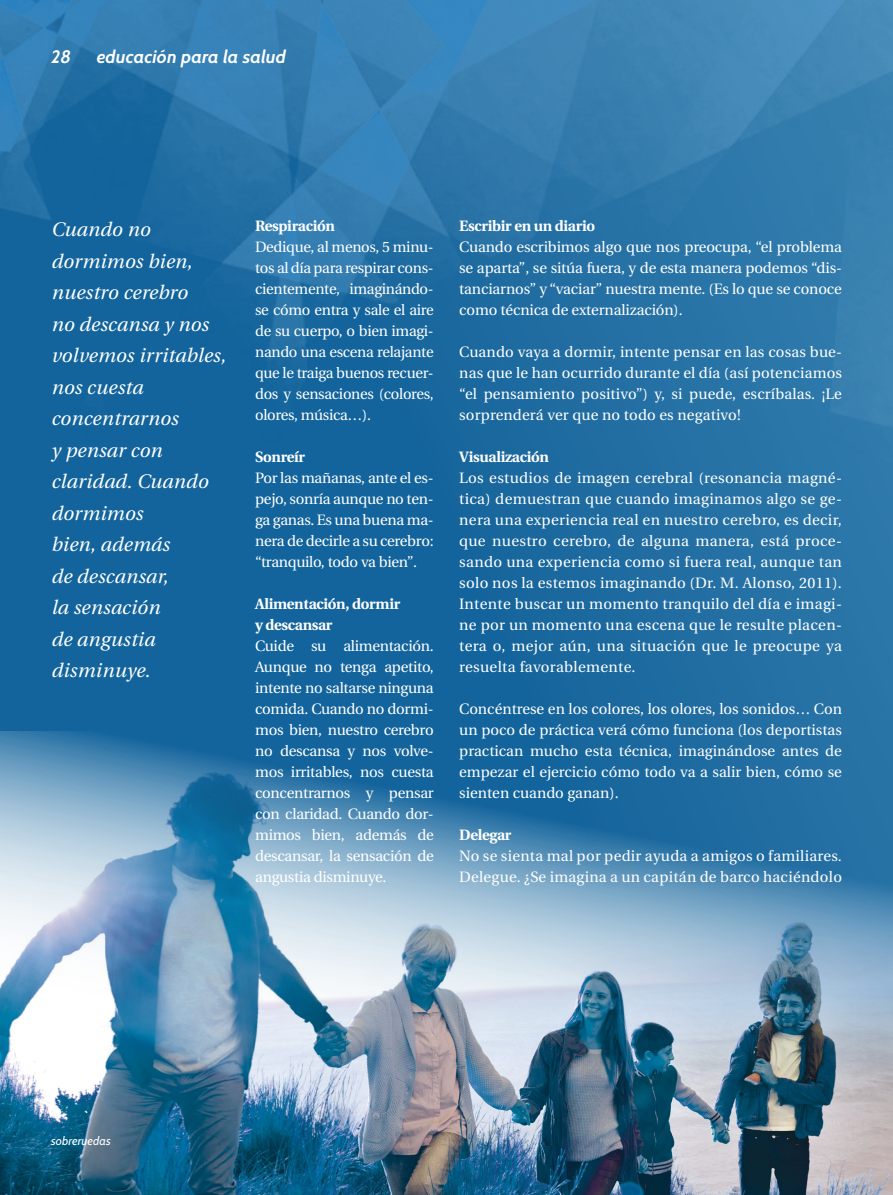
<style>
.page{position:relative;width:893px;height:1195px;background:#fff}
.page>*{position:absolute;margin:0;border:0;box-sizing:border-box;transform-origin:0 0}
.t1{font:italic 19.5px/31.5px "Utopia";letter-spacing:.01em;color:#fff}
.t2{font:italic 700 18px "Cabin";letter-spacing:.01em;color:#fff}
.t3{font:15px/21px "Utopia";color:#fff;text-align:justify}
.t4{font:15px/21px "Utopia";letter-spacing:.02em;color:#fff}
.t5{font:700 15px/21px "Utopia";letter-spacing:-.02em;color:#fff}
.t6{font:italic 12px "Cabin";letter-spacing:.01em;color:#fff}
</style>
<div class="page">
<div style="left:0;top:0;width:893px;height:1195px;background:linear-gradient(to right,#0d5f99,#2671a5)"></div>
<img style="left:0;top:0;width:893px;height:509px">
<img style="left:0;top:731px;width:893px;height:464px">
<p class="t2" style="left:51px;top:46px;width:22px">28</p>
<p class="t2" style="left:97px;top:46px;width:191px">educación para la salud</p>
<h1 class="t1" style="left:51px;top:214px;width:176px">Cuando no dormimos bien, nuestro cerebro<br>no descansa y nos volvemos irritables, nos cuesta concentrarnos<br>y pensar con claridad. Cuando dormimos<br>bien, además<br>de descansar,<br>la sensación<br>de angustia disminuye.</h1>
<p class="t5" style="left:255px;top:216px;width:81px">Respiración</p>
<p class="t3" style="left:255px;top:237px;width:180px">Dedique, al menos, 5 minu&shy;tos al día para respirar cons&shy;cientemente, imaginándo&shy;se cómo entra y sale el aire de su cuerpo, o bien imagi&shy;nando una escena relajante que le traiga buenos recuer&shy;dos y sensaciones (colores, olores, música…).</p>
<p class="t5" style="left:255px;top:447px;width:51px">Sonreír</p>
<p class="t3" style="left:255px;top:468px;width:180px">Por las mañanas, ante el es&shy;pejo, sonría aunque no ten&shy;ga ganas. Es una buena ma&shy;nera de decirle a su cerebro: “tranquilo, todo va bien”.</p>
<p class="t5" style="left:255px;top:594px;width:147px">Alimentación, dormir y descansar</p>
<p class="t3" style="left:255px;top:636px;width:180px">Cuide su alimentación.<br>Aunque no tenga apetito, intente no saltarse ninguna comida. Cuando no dormi&shy;mos bien, nuestro cerebro no descansa y nos volve&shy;mos irritables, nos cuesta concentrarnos y pensar con claridad. Cuando dor&shy;mimos bien, además de descansar, la sensación de angustia disminuye.</p>
<p class="t5" style="left:459px;top:216px;width:137px">Escribir en un diario</p>
<p class="t3" style="left:459px;top:237px;width:384px">Cuando escribimos algo que nos preocupa, “el problema se aparta”, se sitúa fuera, y de esta manera podemos “dis&shy;tanciarnos” y “vaciar” nuestra mente. (Es lo que se conoce como técnica de externalización).</p>
<p class="t3" style="left:459px;top:342px;width:384px">Cuando vaya a dormir, intente pensar en las cosas bue&shy;nas que le han ocurrido durante el día (así potenciamos “el pensamiento positivo”) y, si puede, escríbalas. ¡Le sorprenderá ver que no todo es negativo!</p>
<p class="t5" style="left:459px;top:447px;width:91px">Visualización</p>
<p class="t3" style="left:459px;top:468px;width:384px">Los estudios de imagen cerebral (resonancia magné&shy;tica) demuestran que cuando imaginamos algo se ge&shy;nera una experiencia real en nuestro cerebro, es decir, que nuestro cerebro, de alguna manera, está proce&shy;sando una experiencia como si fuera real, aunque tan solo nos la estemos imaginando (Dr. M. Alonso, 2011).<br>Intente buscar un momento tranquilo del día e imagi&shy;ne por un momento una escena que le resulte placen&shy;tera o, mejor aún, una situación que le preocupe ya resuelta favorablemente.</p>
<p class="t3" style="left:459px;top:699px;width:384px">Concéntrese en los colores, los olores, los sonidos… Con un poco de práctica verá cómo funciona (los deportistas practican mucho esta técnica, imaginándose antes de empezar el ejercicio cómo todo va a salir bien, cómo se sienten cuando ganan).</p>
<p class="t5" style="left:459px;top:825px;width:54px">Delegar</p>
<p class="t4" style="left:459px;top:846px;width:384px">No se sienta mal por pedir ayuda a amigos o familiares.<br>Delegue. ¿Se imagina a un capitán de barco haciéndolo</p>
<p class="t6" style="left:51px;top:1133px;width:61px">sobreruedas</p>
</div>
